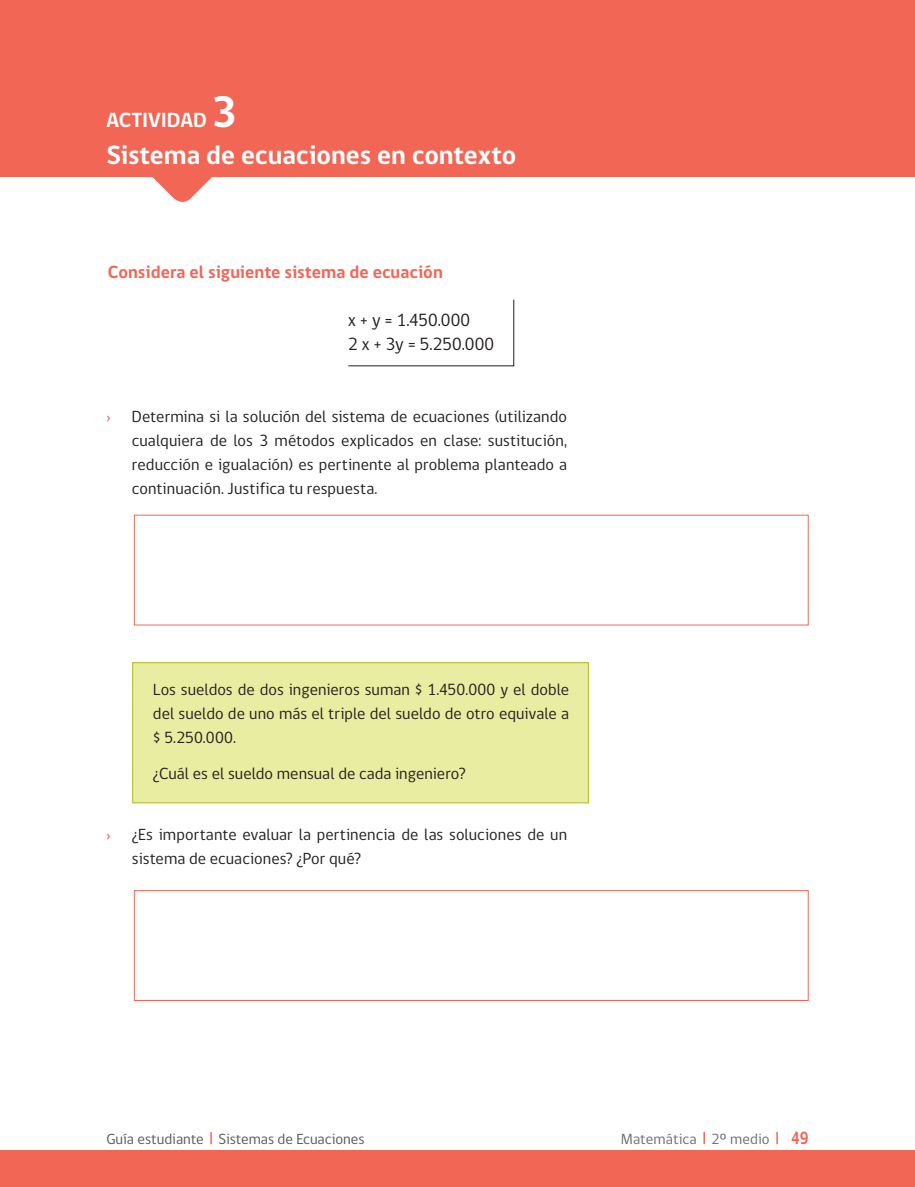
<style>
.page{position:relative;width:915px;height:1187px;background:#fff}
.page>*{position:absolute;margin:0;border:0;box-sizing:border-box;transform-origin:0 0}
.titulos{font:700 45px "gob CL";color:#fff}
.t1{font:700 27px "gob CL";color:#fff}
.titulos-2{font:700 21px "gob CL";letter-spacing:-.005em;color:#fff}
.texto_gral_2_columna{font:700 18px "gob CL";color:#f26655}
.texto_gral_en_2_colu{font:18px "gob CL";letter-spacing:-.005em;color:#231f20}
.punteo_viñeta_col_iz{font:16.5px/24px "gob CL";letter-spacing:.005em;color:#231f20;text-align:justify}
.punteo_numero_letra{font:16.5px/24px "gob CL";letter-spacing:.005em;color:#231f20;text-align:justify}
.punteo_viñeta_col_iz-2{font:16.5px "gob CL";color:#f26655}
.t2{font:15px "gob CL";color:#57585a}
.t3{font:15px "gob CL";letter-spacing:.005em;color:#6c6d70}
.s1{font-size:45px}
.s2{font-weight:700;font-size:18px;color:#f26655}
</style>
<div class="page">
<hr style="left:0;top:1149px;width:1px;height:37px;background:#f26655">
<div style="left:0;top:1150px;width:914px;height:36px;background:#f26655"></div>
<svg style="left:210px;top:1132px;width:2px;height:12px"></svg>
<div style="left:132px;top:662px;width:456px;height:141px;background:#e8eda2;border:1px solid #b0bb1d"></div>
<div style="left:0;top:0;width:914px;height:176px;background:#f26655"></div>
<svg style="left:40px;top:176px;width:285px;height:26px"></svg>
<svg style="left:348px;top:299px;width:166px;height:67px"></svg>
<div style="left:134px;top:514px;width:674px;height:111px;border:1px solid #f26655"></div>
<div style="left:134px;top:890px;width:674px;height:110px;border:1px solid #f26655"></div>
<p class="titulos" style="left:212px;top:81px;width:27px">2</p>
<p class="titulos-2" style="left:106px;top:106px;width:132px">ACTIVIDAD <span class="s1">3</span></p>
<p class="t1" style="left:106px;top:136px;width:411px">Sistema de ecuaciones en contexto</p>
<p class="texto_gral_2_columna" style="left:108px;top:259px;width:336px">Considera el siguiente sistema de ecuación</p>
<p class="texto_gral_en_2_colu" style="left:348px;top:307px;width:124px">x + y = 1.450.000</p>
<p class="texto_gral_en_2_colu" style="left:348px;top:331px;width:148px">2 x + 3y = 5.250.000</p>
<p class="punteo_viñeta_col_iz-2" style="left:106px;top:405px;width:6px">›</p>
<p class="punteo_viñeta_col_iz" style="left:132px;top:405px;width:436px">Determina si la solución del sistema de ecuaciones (utilizando cualquiera de los 3 métodos explicados en clase: sustitución, reducción e igualación) es pertinente al problema planteado a continuación. Justifica tu respuesta.</p>
<p class="punteo_numero_letra" style="left:153px;top:677px;width:417px">Los sueldos de dos ingenieros suman $ 1.450.000 y el doble del sueldo de uno más el triple del sueldo de otro equivale a $ 5.250.000.</p>
<p class="punteo_numero_letra" style="left:153px;top:762px;width:314px">¿Cuál es el sueldo mensual de cada ingeniero?</p>
<p class="punteo_viñeta_col_iz-2" style="left:106px;top:823px;width:6px">›</p>
<p class="punteo_viñeta_col_iz" style="left:132px;top:823px;width:436px">¿Es importante evaluar la pertinencia de las soluciones de un sistema de ecuaciones? ¿Por qué?</p>
<p class="t2" style="left:106px;top:1128px;width:260px">Guía estudiante Sistemas de Ecuaciones</p>
<p class="t3" style="left:620px;top:1128px;width:189px">Matemática 2º medio <span class="s2">49</span></p>
</div>
